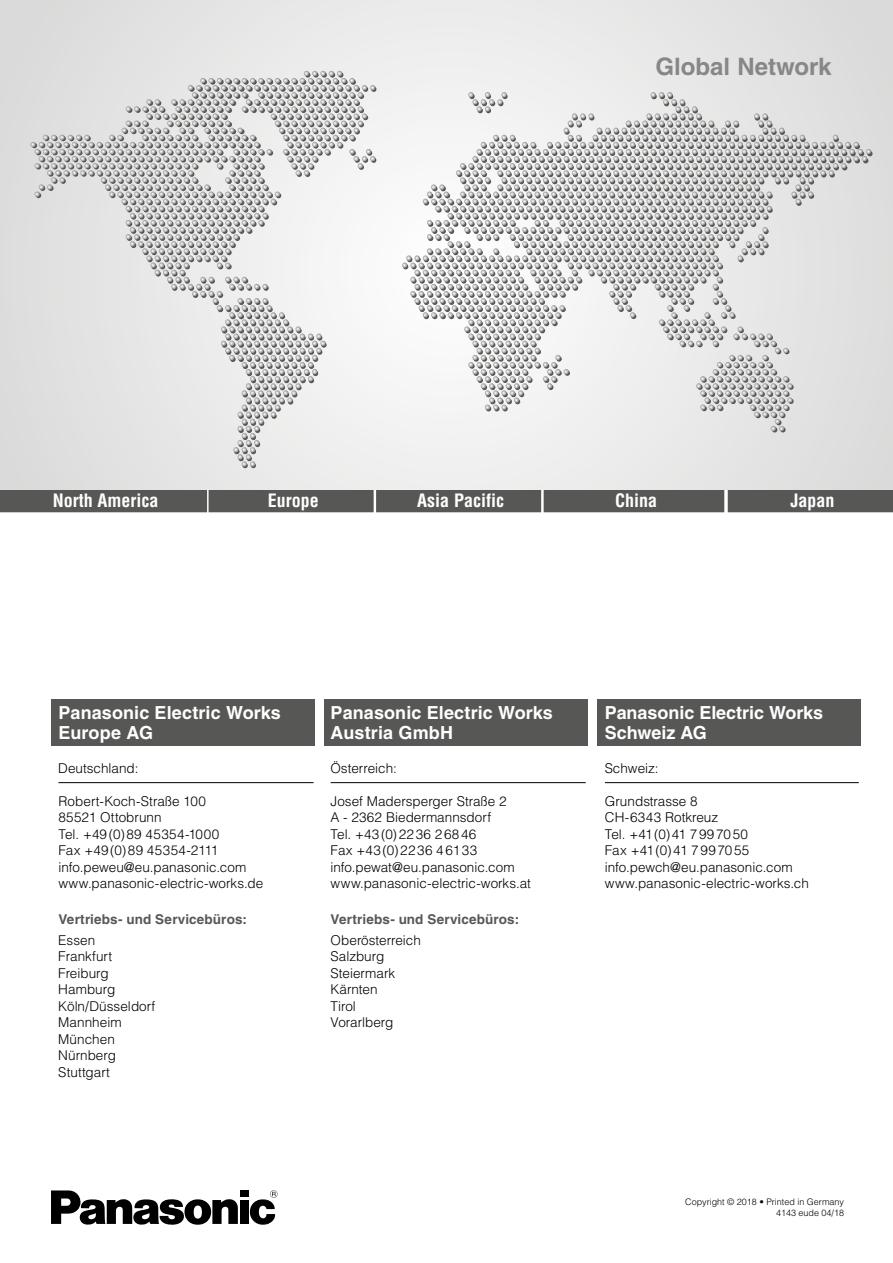
<style>
.page{position:relative;width:893px;height:1263px;background:#fff}
.page>*{position:absolute;margin:0;border:0;box-sizing:border-box;transform-origin:0 0}
.t1{font:700 24px "Helvetica LT Std";color:#878787}
.t2{font:700 18px/19.5px "Helvetica LT Std";letter-spacing:.005em;color:#fff}
.t3{font:700 condensed 18px "Helvetica LT Std";color:#fff}
.t4{font:300 13.5px/16.5px "Helvetica LT Std";color:#000}
.t5{font:700 13.5px "Helvetica LT Std";letter-spacing:.01em;color:#575756}
.t6{font:300 9px/10.8px "Helvetica LT Std";color:#000;text-align:right}
</style>
<div class="page">
<div style="left:240px;top:1190px;width:9px;height:7px;background:#000"></div>
<div style="left:240px;top:1200px;width:9px;height:24px;background:#000"></div>
<svg style="left:51px;top:1190px;width:187px;height:35px"></svg>
<svg style="left:250px;top:1190px;width:27px;height:35px"></svg>
<div style="left:324px;top:699px;width:264px;height:47px;background:#575756"></div>
<div style="left:51px;top:699px;width:264px;height:47px;background:#575756"></div>
<div style="left:597px;top:699px;width:264px;height:47px;background:#575756"></div>
<hr style="left:58px;top:782px;width:256px;height:1px;background:#000">
<hr style="left:331px;top:782px;width:255px;height:1px;background:#000">
<hr style="left:605px;top:782px;width:254px;height:1px;background:#000">
<div style="left:376px;top:490px;width:165px;height:22px;background:#575756"></div>
<div style="left:544px;top:490px;width:180px;height:22px;background:#575756"></div>
<div style="left:728px;top:490px;width:165px;height:22px;background:#575756"></div>
<div style="left:0;top:490px;width:207px;height:22px;background:#575756"></div>
<div style="left:209px;top:490px;width:165px;height:22px;background:#575756"></div>
<svg style="left:0;top:0;width:893px;height:490px"></svg>
<svg style="left:32px;top:72px;width:841px;height:396px;fill:#efefef"></svg>
<svg style="left:402px;top:92px;width:469px;height:339px"></svg>
<svg style="left:30px;top:71px;width:345px;height:396px"></svg>
<h1 class="t1" style="left:655px;top:52px;width:177px">Global Network</h1>
<h2 class="t3" style="left:53px;top:490px;width:107px">North America</h2>
<h2 class="t3" style="left:268px;top:490px;width:52px">Europe</h2>
<h2 class="t3" style="left:417px;top:490px;width:88px">Asia Pacific</h2>
<h2 class="t3" style="left:615px;top:490px;width:44px">China</h2>
<h2 class="t3" style="left:790px;top:490px;width:45px">Japan</h2>
<h2 class="t2" style="left:58px;top:703px;width:224px">Panasonic Electric Works<br>Europe AG</h2>
<h2 class="t2" style="left:331px;top:703px;width:224px">Panasonic Electric Works<br>Austria GmbH</h2>
<h2 class="t2" style="left:605px;top:703px;width:220px">Panasonic Electric Works<br>Schweiz AG</h2>
<p class="t4" style="left:58px;top:760px;width:82px">Deutschland:</p>
<p class="t4" style="left:330px;top:760px;width:68px">Österreich:</p>
<p class="t4" style="left:605px;top:760px;width:56px">Schweiz:</p>
<p class="t4" style="left:58px;top:793px;width:206px">Robert-Koch-Straße 100<br>85521 Ottobrunn<br>Tel. +49 (0) 89 45354-1000<br>Fax +49 (0) 89 45354-2111 info.peweu@eu.panasonic.com www.panasonic-electric-works.de</p>
<p class="t4" style="left:331px;top:793px;width:202px">Josef Madersperger Straße 2<br>A - 2362 Biedermannsdorf<br>Tel. +43 (0) 2236 2 6846<br>Fax +43 (0) 2236 4 6133 info.pewat@eu.panasonic.com www.panasonic-electric-works.at</p>
<p class="t4" style="left:605px;top:793px;width:206px">Grundstrasse 8<br>CH-6343 Rotkreuz<br>Tel. +41 (0) 41 7 9970 50<br>Fax +41 (0) 41 7 9970 55 info.pewch@eu.panasonic.com www.panasonic-electric-works.ch</p>
<p class="t5" style="left:331px;top:911px;width:190px">Vertriebs- und Servicebüros:</p>
<p class="t4" style="left:330px;top:931px;width:92px">Oberösterreich<br>Salzburg<br>Steiermark<br>Kärnten<br>Tirol<br>Vorarlberg</p>
<p class="t5" style="left:58px;top:911px;width:190px">Vertriebs- und Servicebüros:</p>
<p class="t4" style="left:58px;top:931px;width:99px">Essen<br>Frankfurt<br>Freiburg<br>Hamburg<br>Köln/Düsseldorf<br>Mannheim<br>München<br>Nürnberg<br>Stuttgart</p>
<p class="t6" style="left:685px;top:1196px;width:160px">Copyright © 2018 • Printed in Germany<br>4143 eude 04/18</p>
</div>
